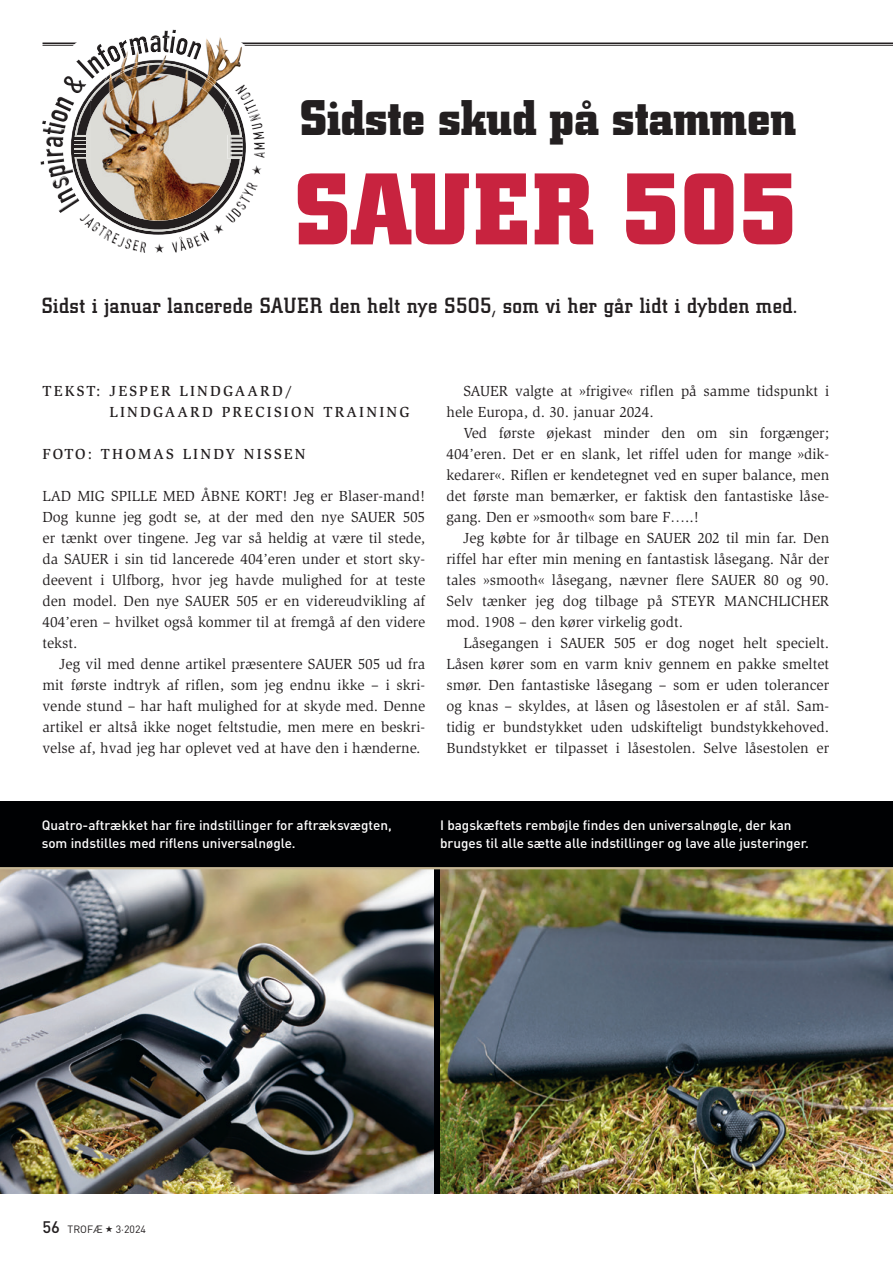
<style>
.page{position:relative;width:893px;height:1263px;background:#fff}
.page>*{position:absolute;margin:0;border:0;box-sizing:border-box;transform-origin:0 0}
.t1{font:700 100.5px "City";color:#c8233f}
.t2{font:700 49.5px "City";color:#231f20}
.t3{font:500 21.75px "City";letter-spacing:.03em;color:#231f20}
.t4{font:15px/21px "Slimbach";color:#231f20;text-align:justify}
.t5{font:500 15px/21px "Slimbach";letter-spacing:.15em;color:#231f20}
.t6{font:500 13.5px/18px "DINOT";color:#fff}
.t7{font:10.5px "DINOT";color:#231f20}
.s1{font-weight:500;font-size:16.5px}
</style>
<div class="page">
<div style="left:0;top:801px;width:893px;height:393px;background:#000103"></div>
<hr style="left:43px;top:43px;width:850px;height:1px;background:#231f20">
<hr style="left:43px;top:45px;width:850px;height:1px;background:#231f20">
<img style="left:0;top:869px;width:434px;height:325px">
<img style="left:440px;top:869px;width:453px;height:325px">
<hr style="left:0;top:867px;width:893px;height:2px;background:#c6b796">
<svg style="left:41px;top:29px;width:224px;height:224px"></svg>
<h2 class="t2" style="left:300px;top:90px;width:498px">Sidste skud på stammen</h2>
<h1 class="t1" style="left:294px;top:153px;width:504px">SAUER 505</h1>
<h3 class="t3" style="left:42px;top:293px;width:757px">Sidst i januar lancerede SAUER den helt nye S505, som vi her går lidt i dybden med.</h3>
<p class="t5" style="left:110px;top:380px;width:302px;text-indent:-67px">TEKST: JESPER LINDGAARD/<br>LINDGAARD PRECISION TRAINING</p>
<p class="t5" style="left:43px;top:443px;width:265px">FOTO: THOMAS LINDY NISSEN</p>
<p class="t4" style="left:43px;top:485px;width:384px">LAD MIG SPILLE MED ÅBNE KORT! Jeg er Blaser-mand!<br>Dog kunne jeg godt se, at der med den nye SAUER 505 er tænkt over tingene. Jeg var så heldig at være til stede, da SAUER i sin tid lancerede 404’eren under et stort sky&shy;deevent i Ulfborg, hvor jeg havde mulighed for at teste den model. Den nye SAUER 505 er en videreudvikling af 404’eren – hvilket også kommer til at fremgå af den videre tekst.</p>
<p class="t4" style="left:43px;top:653px;width:384px;text-indent:17px">Jeg vil med denne artikel præsentere SAUER 505 ud fra mit første indtryk af riflen, som jeg endnu ikke – i skri&shy;vende stund – har haft mulighed for at skyde med. Denne artikel er altså ikke noget feltstudie, men mere en beskri&shy;velse af, hvad jeg har oplevet ved at have den i hænderne.</p>
<p class="t4" style="left:446px;top:380px;width:384px;text-indent:17px">SAUER valgte at »frigive« riflen på samme tidspunkt i hele Europa, d. 30. januar 2024.</p>
<p class="t4" style="left:446px;top:422px;width:384px;text-indent:17px">Ved første øjekast minder den om sin forgænger; 404’eren. Det er en slank, let riffel uden for mange »dik&shy;kedarer«. Riflen er kendetegnet ved en super balance, men det første man bemærker, er faktisk den fantastiske låse&shy;gang. Den er »smooth« som bare F…..!</p>
<p class="t4" style="left:446px;top:527px;width:384px;text-indent:17px">Jeg købte for år tilbage en SAUER 202 til min far. Den riffel har efter min mening en fantastisk låsegang. Når der tales »smooth« låsegang, nævner flere SAUER 80 og 90.<br>Selv tænker jeg dog tilbage på STEYR MANCHLICHER mod. 1908 – den kører virkelig godt.</p>
<p class="t4" style="left:446px;top:632px;width:384px;text-indent:17px">Låsegangen i SAUER 505 er dog noget helt specielt.<br>Låsen kører som en varm kniv gennem en pakke smeltet smør. Den fantastiske låsegang – som er uden tolerancer og knas – skyldes, at låsen og låsestolen er af stål. Sam&shy;tidig er bundstykket uden udskifteligt bundstykkehoved.<br>Bundstykket er tilpasset i låsestolen. Selve låsestolen er</p>
<p class="t6" style="left:42px;top:816px;width:352px">Quatro-aftrækket har fire indstillinger for aftræksvægten, som indstilles med riflens universalnøgle.</p>
<p class="t6" style="left:440px;top:816px;width:370px">I bagskæftets rembøjle findes den universalnøgle, der kan bruges til alle sætte alle indstillinger og lave alle justeringer.</p>
<p class="t7" style="left:43px;top:1222px;width:105px"><span class="s1">56</span> TROFÆ ★ 3·2024</p>
</div>
